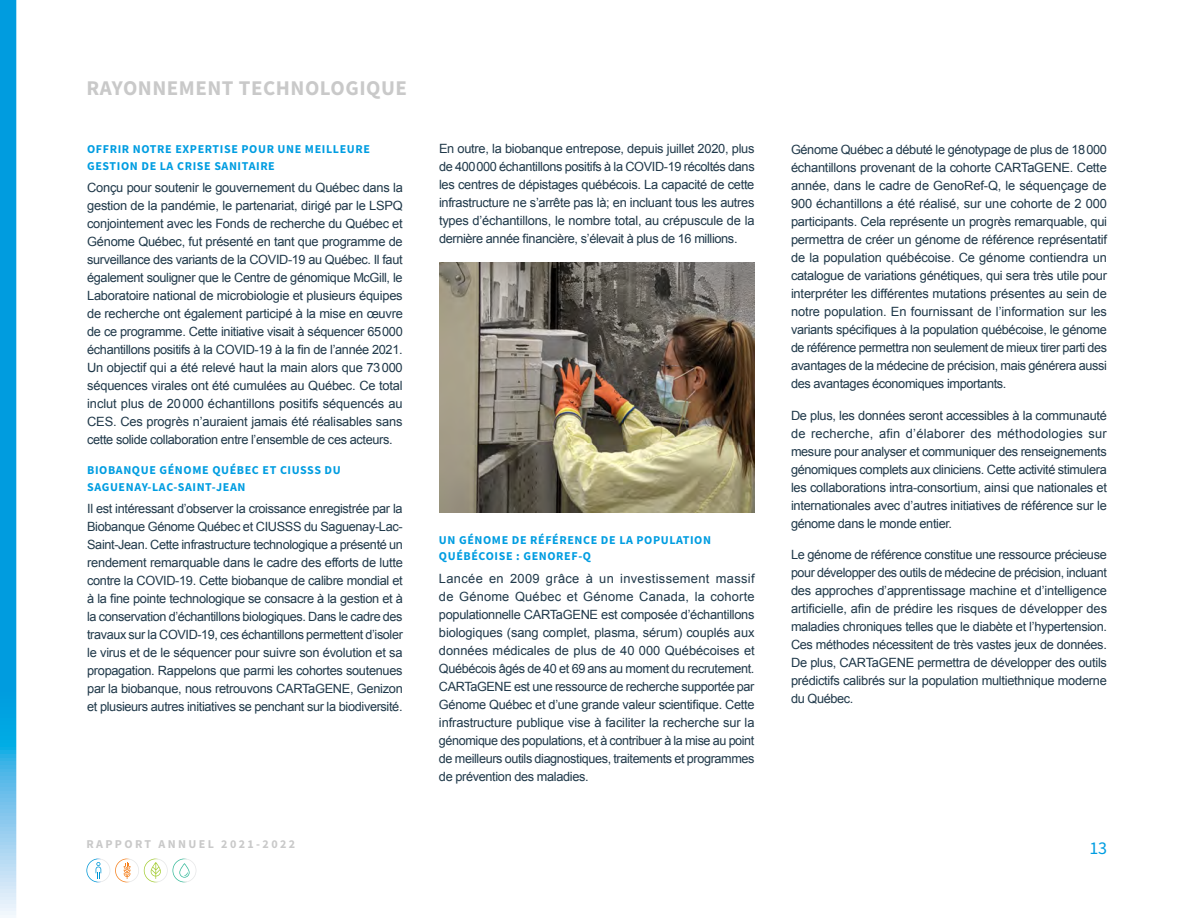
<style>
.page{position:relative;width:1188px;height:918px;background:#fff}
.page>*{position:absolute;margin:0;border:0;box-sizing:border-box;transform-origin:0 0}
.t1{font:700 21px "Source Sans Pro";letter-spacing:.025em;color:#c9c9c9}
.t2{font:18px "Source Sans Pro";color:#009de1}
.t3{font:12.75px/18px "Arial";letter-spacing:-.03em;color:#20394a;text-align:justify}
.t4{font:700 12px/16.5px "Source Sans Pro";letter-spacing:.05em;color:#009de1}
.t5{font:700 12px "Source Sans Pro";letter-spacing:.2em;color:#c9c9c9}
</style>
<div class="page">
<svg style="left:0;top:0;width:16px;height:918px;background:#1ba6e2"></svg>
<svg style="left:86px;top:859px;width:110px;height:23px"></svg>
<img style="left:439px;top:262px;width:316px;height:251px">
<h1 class="t1" style="left:86px;top:74px;width:322px">RAYONNEMENT TECHNOLOGIQUE</h1>
<p class="t4" style="left:87px;top:141px;width:284px">OFFRIR NOTRE EXPERTISE POUR UNE MEILLEURE<br>GESTION DE LA CRISE SANITAIRE</p>
<p class="t3" style="left:87px;top:179px;width:317px">Conçu pour soutenir le gouvernement du Québec dans la gestion de la pandémie, le partenariat, dirigé par le LSPQ conjointement avec les Fonds de recherche du Québec et Génome Québec, fut présenté en tant que programme de surveillance des variants de la COVID-19 au Québec. Il faut également souligner que le Centre de génomique McGill, le Laboratoire national de microbiologie et plusieurs équipes de recherche ont également participé à la mise en œuvre de ce programme. Cette initiative visait à séquencer 65000 échantillons positifs à la COVID-19 à la fin de l’année 2021.<br>Un objectif qui a été relevé haut la main alors que 73000 séquences virales ont été cumulées au Québec. Ce total inclut plus de 20000 échantillons positifs séquencés au CES. Ces progrès n’auraient jamais été réalisables sans cette solide collaboration entre l’ensemble de ces acteurs.</p>
<p class="t4" style="left:87px;top:462px;width:255px">BIOBANQUE GÉNOME QUÉBEC ET CIUSSS DU<br>SAGUENAY-LAC-SAINT-JEAN</p>
<p class="t3" style="left:87px;top:500px;width:317px">Il est intéressant d’observer la croissance enregistrée par la Biobanque Génome Québec et CIUSSS du Saguenay-Lac-Saint-Jean. Cette infrastructure technologique a présenté un rendement remarquable dans le cadre des efforts de lutte contre la COVID-19. Cette biobanque de calibre mondial et à la fine pointe technologique se consacre à la gestion et à la conservation d’échantillons biologiques. Dans le cadre des travaux sur la COVID-19, ces échantillons permettent d’isoler le virus et de le séquencer pour suivre son évolution et sa propagation. Rappelons que parmi les cohortes soutenues par la biobanque, nous retrouvons CARTaGENE, Genizon et plusieurs autres initiatives se penchant sur la biodiversité.</p>
<p class="t5" style="left:86px;top:836px;width:210px">RAPPORT ANNUEL 2021-2022</p>
<p class="t3" style="left:439px;top:140px;width:317px">En outre, la biobanque entrepose, depuis juillet 2020, plus de 400000 échantillons positifs à la COVID-19 récoltés dans les centres de dépistages québécois. La capacité de cette infrastructure ne s’arrête pas là; en incluant tous les autres types d’échantillons, le nombre total, au crépuscule de la dernière année financière, s’élevait à plus de 16 millions.</p>
<p class="t4" style="left:439px;top:531px;width:274px">UN GÉNOME DE RÉFÉRENCE DE LA POPULATION<br>QUÉBÉCOISE : GENOREF-Q</p>
<p class="t3" style="left:439px;top:569px;width:317px">Lancée en 2009 grâce à un investissement massif de Génome Québec et Génome Canada, la cohorte populationnelle CARTaGENE est composée d’échantillons biologiques (sang complet, plasma, sérum) couplés aux données médicales de plus de 40 000 Québécoises et Québécois âgés de 40 et 69 ans au moment du recrutement.<br>CARTaGENE est une ressource de recherche supportée par Génome Québec et d’une grande valeur scientifique. Cette infrastructure publique vise à faciliter la recherche sur la génomique des populations, et à contribuer à la mise au point de meilleurs outils diagnostiques, traitements et programmes de prévention des maladies.</p>
<p class="t3" style="left:791px;top:141px;width:318px">Génome Québec a débuté le génotypage de plus de 18000 échantillons provenant de la cohorte CARTaGENE. Cette année, dans le cadre de GenoRef-Q, le séquençage de 900 échantillons a été réalisé, sur une cohorte de 2 000 participants. Cela représente un progrès remarquable, qui permettra de créer un génome de référence représentatif de la population québécoise. Ce génome contiendra un catalogue de variations génétiques, qui sera très utile pour interpréter les différentes mutations présentes au sein de notre population. En fournissant de l’information sur les variants spécifiques à la population québécoise, le génome de référence permettra non seulement de mieux tirer parti des avantages de la médecine de précision, mais générera aussi des avantages économiques importants.</p>
<p class="t3" style="left:791px;top:406px;width:318px">De plus, les données seront accessibles à la communauté de recherche, afin d’élaborer des méthodologies sur mesure pour analyser et communiquer des renseignements génomiques complets aux cliniciens. Cette activité stimulera les collaborations intra-consortium, ainsi que nationales et internationales avec d’autres initiatives de référence sur le génome dans le monde entier.</p>
<p class="t3" style="left:791px;top:546px;width:318px">Le génome de référence constitue une ressource précieuse pour développer des outils de médecine de précision, incluant des approches d’apprentissage machine et d’intelligence artificielle, afin de prédire les risques de développer des maladies chroniques telles que le diabète et l’hypertension.<br>Ces méthodes nécessitent de très vastes jeux de données.<br>De plus, CARTaGENE permettra de développer des outils prédictifs calibrés sur la population multiethnique moderne du Québec.</p>
<h2 class="t2" style="left:1090px;top:837px;width:19px">13</h2>
</div>
